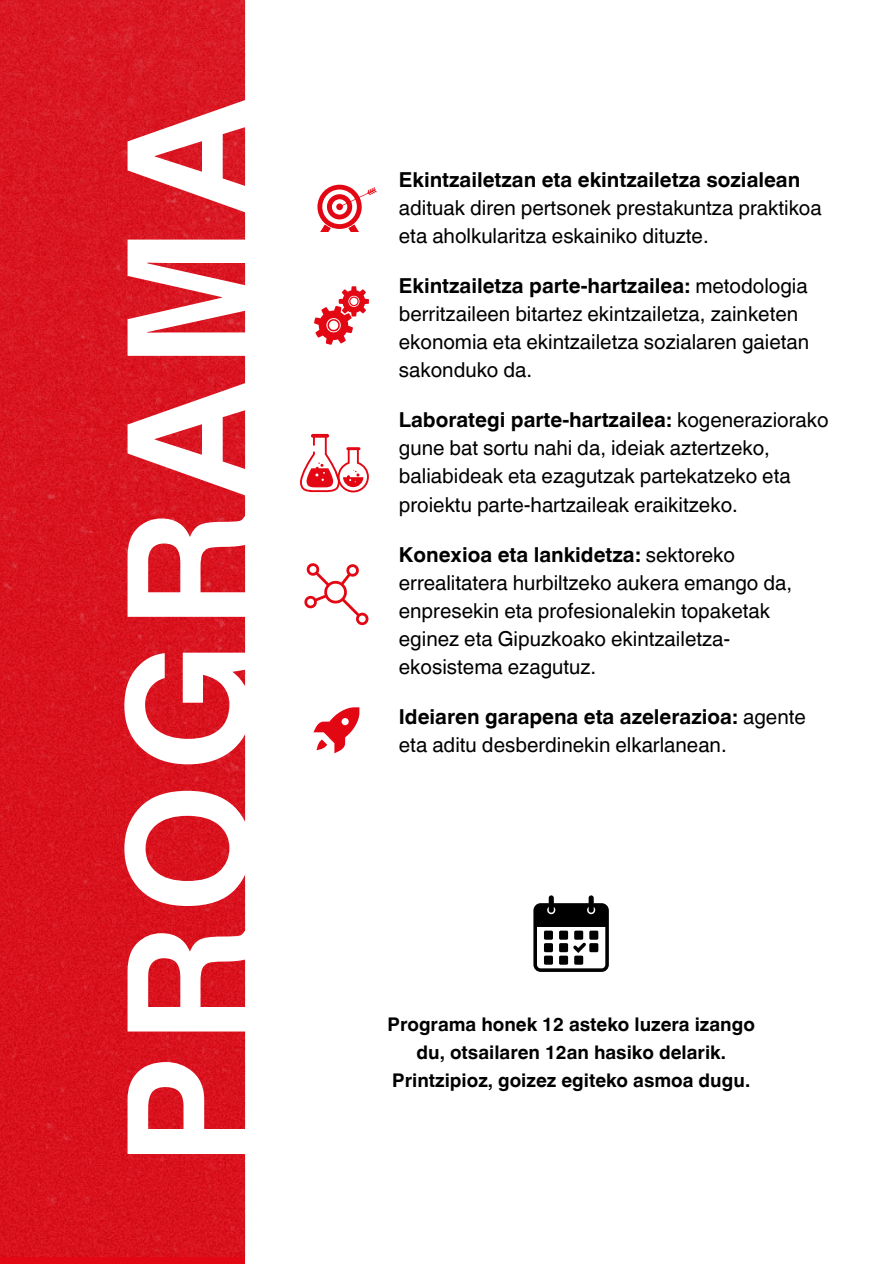
<style>
.page{position:relative;width:893px;height:1264px;background:#fff}
.page>*{position:absolute;margin:0;border:0;box-sizing:border-box;transform-origin:0 0}
.t1{font:700 166.95px "Helvetica World";letter-spacing:.075em;color:#fff}
.t2{font:20.55px/28.2px "Helvetica World";color:#000}
.t3{font:700 20.55px "Helvetica World";color:#000}
.t4{font:700 18.75px/28.2px "Helvetica World";color:#000;text-align:center}
.s1{font-weight:700}
</style>
<div class="page">
<img style="left:0;top:0;width:245px;height:1256px">
<svg style="left:317px;top:185px;width:60px;height:47px"></svg>
<svg style="left:314px;top:286px;width:55px;height:59px"></svg>
<hr style="left:311px;top:434px;width:18px;height:3px;background:#e30613;border-radius:2px">
<svg style="left:300px;top:435px;width:68px;height:57px"></svg>
<svg style="left:304px;top:563px;width:64px;height:62px"></svg>
<svg style="left:313px;top:707px;width:46px;height:46px"></svg>
<svg style="left:533px;top:895px;width:75px;height:76px"></svg>
<h1 class="t1" style="left:52px;top:1166px;width:1070px;rotate:-90deg">PROGRAMA</h1>
<p class="t3" style="left:399px;top:163px;width:403px">Ekintzailetzan eta ekintzailetza sozialean</p>
<p class="t2" style="left:399px;top:194px;width:424px">adituak diren pertsonek prestakuntza praktikoa eta aholkularitza eskainiko dituzte.</p>
<p class="t2" style="left:399px;top:271px;width:412px"><span class="s1">Ekintzailetza parte-hartzailea:</span> metodologia berritzaileen bitartez ekintzailetza, zainketen ekonomia eta ekintzailetza sozialaren gaietan sakonduko da.</p>
<p class="t2" style="left:399px;top:406px;width:431px"><span class="s1">Laborategi parte-hartzailea:</span> kogeneraziorako gune bat sortu nahi da, ideiak aztertzeko, baliabideak eta ezagutzak partekatzeko eta proiektu parte-hartzaileak eraikitzeko.</p>
<p class="t2" style="left:399px;top:540px;width:395px"><span class="s1">Konexioa eta lankidetza:</span> sektoreko errealitatera hurbiltzeko aukera emango da, enpresekin eta profesionalekin topaketak eginez eta Gipuzkoako ekintzailetza&shy;ekosistema ezagutuz.</p>
<p class="t2" style="left:399px;top:702px;width:408px"><span class="s1">Ideiaren garapena eta azelerazioa:</span> agente eta aditu desberdinekin elkarlanean.</p>
<p class="t4" style="left:387px;top:1008px;width:369px">Programa honek 12 asteko luzera izango du, otsailaren 12an hasiko delarik.<br>Printzipioz, goizez egiteko asmoa dugu.</p>
</div>
